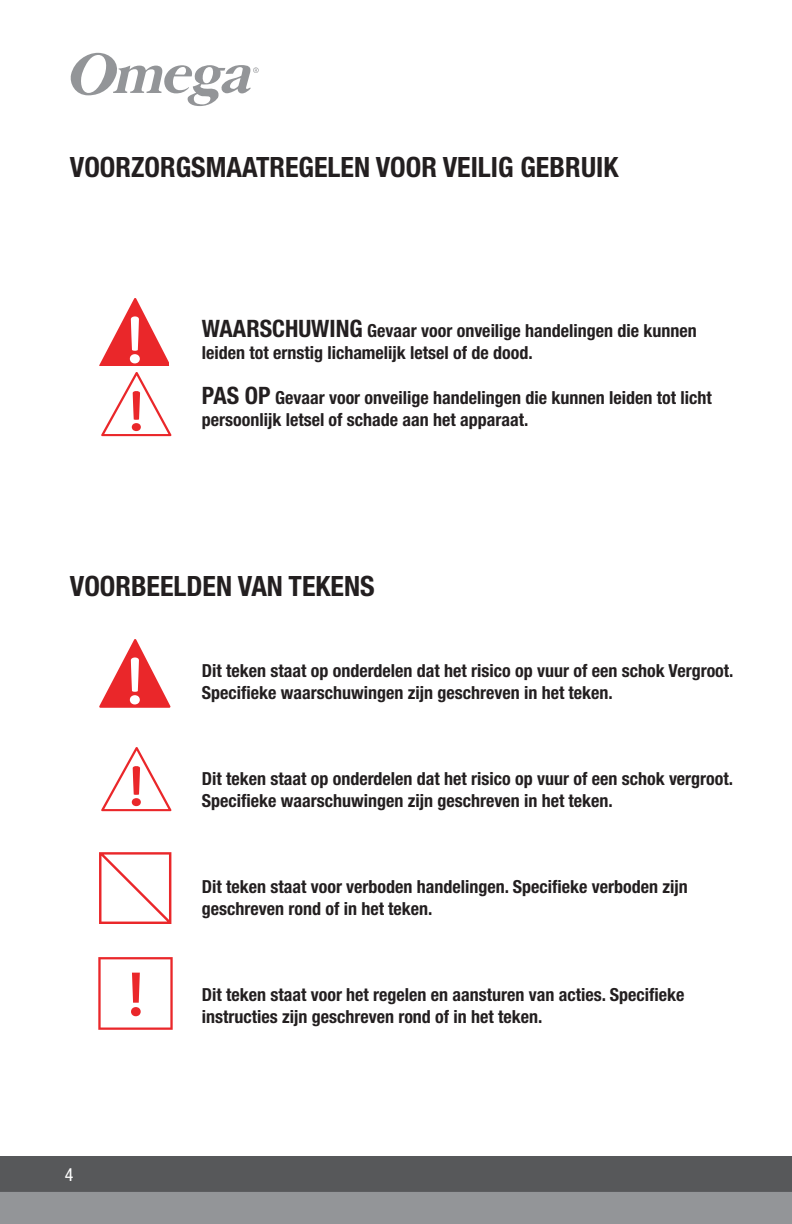
<style>
.page{position:relative;width:792px;height:1224px;background:#fff}
.page>*{position:absolute;margin:0;border:0;box-sizing:border-box;transform-origin:0 0}
.t1{font:700 condensed 28px "Helvetica Neue";color:#231f20}
.t2{font:700 condensed 18px/21.6px "Helvetica Neue";color:#231f20}
.t3{font:condensed 18px "Helvetica Neue LT Std";color:#fff}
.s1{font-size:24px}
</style>
<div class="page">
<svg style="left:70px;top:53px;width:189px;height:53px"></svg>
<div style="left:0;top:1156px;width:792px;height:36px;background:#57585a"></div>
<div style="left:0;top:1192px;width:792px;height:32px;background:#939598"></div>
<svg style="left:99px;top:298px;width:70px;height:68px"></svg>
<svg style="left:101px;top:372px;width:70px;height:64px"></svg>
<svg style="left:99px;top:639px;width:71px;height:69px"></svg>
<svg style="left:101px;top:747px;width:70px;height:64px"></svg>
<svg style="left:99px;top:852px;width:72px;height:72px"></svg>
<svg style="left:98px;top:957px;width:75px;height:73px"></svg>
<p class="t1" style="left:70px;top:143px;width:550px">VOORZORGSMAATREGELEN VOOR VEILIG GEBRUIK</p>
<p class="t2" style="left:202px;top:319px;width:497px"><span class="s1">WAARSCHUWING</span> Gevaar voor onveilige handelingen die kunnen leiden tot ernstig lichamelijk letsel of de dood.</p>
<p class="t2" style="left:202px;top:386px;width:511px"><span class="s1">PAS OP</span> Gevaar voor onveilige handelingen die kunnen leiden tot licht persoonlijk letsel of schade aan het apparaat.</p>
<p class="t1" style="left:70px;top:563px;width:306px">VOORBEELDEN VAN TEKENS</p>
<p class="t2" style="left:202px;top:659px;width:533px">Dit teken staat op onderdelen dat het risico op vuur of een schok Vergroot.<br>Specifieke waarschuwingen zijn geschreven in het teken.</p>
<p class="t2" style="left:202px;top:767px;width:533px">Dit teken staat op onderdelen dat het risico op vuur of een schok vergroot.<br>Specifieke waarschuwingen zijn geschreven in het teken.</p>
<p class="t2" style="left:202px;top:875px;width:487px">Dit teken staat voor verboden handelingen. Specifieke verboden zijn geschreven rond of in het teken.</p>
<p class="t3" style="left:65px;top:1164px;width:10px">4</p>
<p class="t2" style="left:202px;top:983px;width:484px">Dit teken staat voor het regelen en aansturen van acties. Specifieke instructies zijn geschreven rond of in het teken.</p>
</div>
